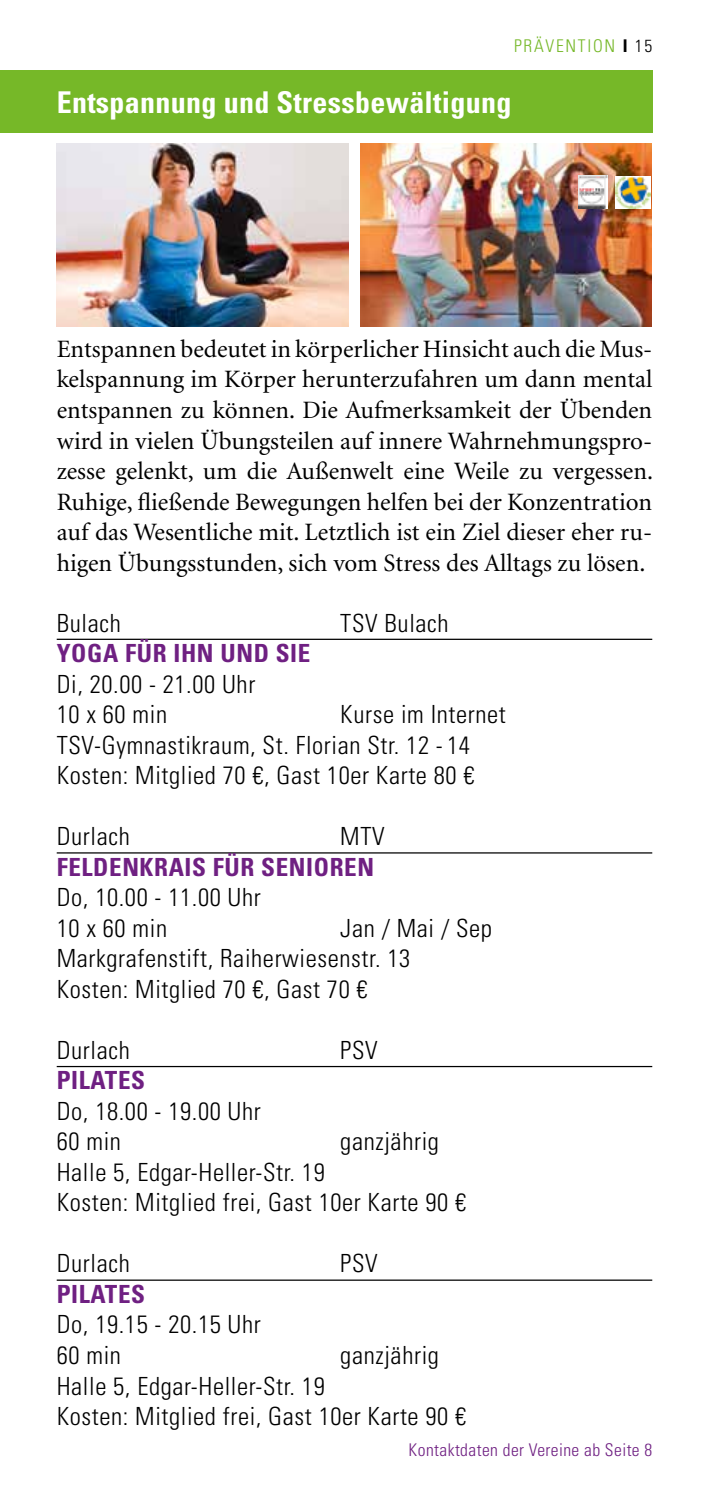
<style>
.page{position:relative;width:709px;height:1489px;background:#fff}
.page>*{position:absolute;margin:0;border:0;box-sizing:border-box;transform-origin:0 0}
.t1{font:700 condensed 30px "Univers LT";letter-spacing:.01em;color:#fff}
.t2{font:300 condensed 25px/30.5px "Univers LT";letter-spacing:.025em;color:#000}
.t3{font:25px/30.5px "Minion LT";color:#000;text-align:justify}
.t4{font:700 condensed 25px "Univers LT";letter-spacing:.025em;color:#6f2082}
.t5{font:300 condensed 17.5px "Univers LT";letter-spacing:.025em;color:#6f2082}
.t6{font:300 condensed 17.5px "Univers LT";letter-spacing:.1em;color:#76b828}
.s1{font-weight:700;color:#000}
.s2{color:#000}
</style>
<div class="page">
<img style="left:57px;top:143px;width:292px;height:183px">
<div style="left:0;top:71px;width:652px;height:62px;background:#76b828"></div>
<hr style="left:57px;top:638px;width:595px;height:2px;background:#000">
<hr style="left:57px;top:852px;width:595px;height:1px;background:#000">
<hr style="left:57px;top:1065px;width:595px;height:2px;background:#000">
<img style="left:360px;top:143px;width:292px;height:183px">
<img style="left:615px;top:176px;width:35px;height:33px">
<img style="left:578px;top:175px;width:30px;height:34px">
<hr style="left:57px;top:1279px;width:595px;height:1px;background:#000">
<p class="t6" style="left:514px;top:35px;width:140px">Präventi on <span class="s1">I</span> <span class="s2">15</span></p>
<p class="t1" style="left:57px;top:84px;width:456px">ENTSPANNUNG UND STRESSBEWÄLTIGUNG</p>
<p class="t3" style="left:57px;top:334px;width:598px">Entspannen bedeutet in körperlicher Hinsicht auch die Mus&shy;kelspannung im Körper herunterzufahren um dann mental entspannen zu können. Die Aufmerksamkeit der Übenden wird in vielen Übungsteilen auf innere Wahrnehmungspro&shy;zesse gelenkt, um die Außenwelt eine Weile zu vergessen.<br>Ruhige, fließende Bewegungen helfen bei der Konzentration auf das Wesentliche mit. Letztlich ist ein Ziel dieser eher ru&shy;higen Übungsstunden, sich vom Stress des Alltags zu lösen.</p>
<p class="t2" style="left:57px;top:607px;width:66px">Bulach</p>
<p class="t2" style="left:340px;top:607px;width:110px">TSV Bulach</p>
<p class="t4" style="left:57px;top:638px;width:244px">YOGA FÜR IHN UND SIE</p>
<p class="t2" style="left:57px;top:668px;width:200px">Di, 20.00 - 21.00 Uhr<br>10 x 60 min</p>
<p class="t2" style="left:57px;top:699px;width:450px;text-indent:283px">Kurse im Internet<br>TSV-Gymnastikraum, St. Florian Str. 12 - 14<br>Kosten: Mitglied 70 €, Gast 10er Karte 80 €</p>
<p class="t2" style="left:57px;top:821px;width:75px">Durlach</p>
<p class="t2" style="left:340px;top:821px;width:46px">MTV</p>
<p class="t4" style="left:57px;top:851px;width:319px">FELDENKRAIS FÜR SENIOREN</p>
<p class="t2" style="left:57px;top:882px;width:206px">Do, 10.00 - 11.00 Uhr<br>10 x 60 min</p>
<p class="t2" style="left:57px;top:912px;width:437px;text-indent:283px">Jan / Mai / Sep<br>Markgrafenstift, Raiherwiesenstr. 13<br>Kosten: Mitglied 70 €, Gast 70 €</p>
<p class="t2" style="left:57px;top:1034px;width:75px">Durlach</p>
<p class="t2" style="left:340px;top:1034px;width:39px">PSV</p>
<p class="t4" style="left:57px;top:1065px;width:75px">PILATES</p>
<p class="t2" style="left:57px;top:1095px;width:206px">Do, 18.00 - 19.00 Uhr<br>60 min</p>
<p class="t2" style="left:340px;top:1126px;width:100px">ganzjährig</p>
<p class="t2" style="left:57px;top:1156px;width:411px">Halle 5, Edgar-Heller-Str. 19<br>Kosten: Mitglied frei, Gast 10er Karte 90 €</p>
<p class="t2" style="left:57px;top:1248px;width:75px">Durlach</p>
<p class="t2" style="left:340px;top:1248px;width:39px">PSV</p>
<p class="t4" style="left:57px;top:1278px;width:75px">PILATES</p>
<p class="t2" style="left:57px;top:1309px;width:206px">Do, 19.15 - 20.15 Uhr<br>60 min</p>
<p class="t2" style="left:340px;top:1339px;width:100px">ganzjährig</p>
<p class="t2" style="left:57px;top:1370px;width:411px">Halle 5, Edgar-Heller-Str. 19<br>Kosten: Mitglied frei, Gast 10er Karte 90 €</p>
<p class="t5" style="left:408px;top:1438px;width:245px">Kontaktdaten der Vereine ab Seite 8</p>
</div>
